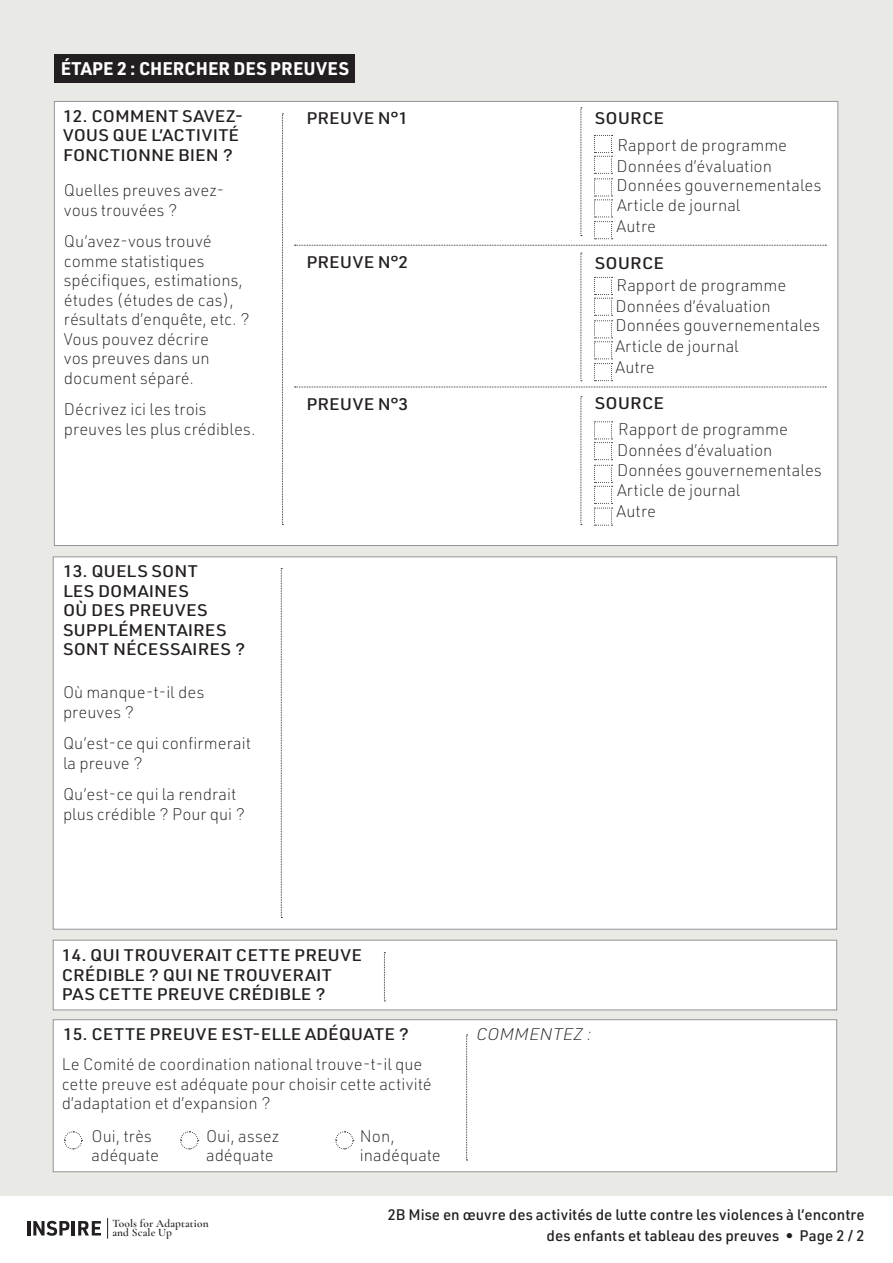
<style>
.page{position:relative;width:893px;height:1263px;background:#fff}
.page>*{position:absolute;margin:0;border:0;box-sizing:border-box;transform-origin:0 0}
.t1{font:700 18px "URWDIN";letter-spacing:.005em;color:#fff}
.t2{font:200 16.5px/19.5px "URWDIN";color:#231f20}
.t3{font:500 16.5px/19.5px "URWDIN";color:#231f20;scale:1.1 1}
.t4{font:italic 200 16.5px "URWDIN";color:#231f20;scale:1.1 1}
.t5{font:500 15px/21px "URWDIN";color:#231f20;text-align:right}
.t6{font:600 11.4px/9.6px "Cormorant Garamond";letter-spacing:.01em;color:#231f20}
</style>
<div class="page">
<hr style="left:27px;top:1221px;width:3px;height:14px;background:#231f20">
<svg style="left:33px;top:1221px;width:36px;height:15px"></svg>
<hr style="left:72px;top:1221px;width:3px;height:14px;background:#231f20">
<svg style="left:78px;top:1221px;width:23px;height:14px"></svg>
<svg style="left:107px;top:1218px;width:1px;height:21px"></svg>
<div style="left:0;top:0;width:893px;height:1195px;background:#e9eae6"></div>
<div style="left:54px;top:101px;width:784px;height:445px;background:#fff;border:1px solid #939598"></div>
<div style="left:53px;top:556px;width:784px;height:373px;background:#fff;border:1px solid #939598"></div>
<svg style="left:281px;top:568px;width:1px;height:350px"></svg>
<div style="left:53px;top:1019px;width:784px;height:153px;background:#fff;border:1px solid #939598"></div>
<svg style="left:466px;top:1034px;width:2px;height:126px"></svg>
<svg style="left:282px;top:114px;width:1px;height:411px"></svg>
<svg style="left:295px;top:245px;width:531px;height:1px"></svg>
<svg style="left:295px;top:387px;width:531px;height:1px"></svg>
<svg style="left:580px;top:396px;width:2px;height:129px"></svg>
<svg style="left:580px;top:253px;width:2px;height:128px"></svg>
<svg style="left:580px;top:107px;width:2px;height:129px"></svg>
<div style="left:55px;top:54px;width:300px;height:28px;background:#231f20"></div>
<svg style="left:594px;top:135px;width:19px;height:104px"></svg>
<svg style="left:594px;top:277px;width:19px;height:104px"></svg>
<svg style="left:594px;top:421px;width:19px;height:105px"></svg>
<div style="left:53px;top:940px;width:784px;height:70px;background:#fff;border:1px solid #939598"></div>
<svg style="left:384px;top:952px;width:1px;height:49px"></svg>
<svg style="left:64px;top:1131px;width:19px;height:19px"></svg>
<svg style="left:180px;top:1131px;width:19px;height:19px"></svg>
<svg style="left:335px;top:1131px;width:19px;height:19px"></svg>
<p class="t1" style="left:61px;top:56px;width:290px">ÉTAPE 2 : CHERCHER DES PREUVES</p>
<p class="t3" style="left:63px;top:106px;width:165px">12. COMMENT SAVEZ-<br>VOUS QUE L’ACTIVITÉ<br>FONCTIONNE BIEN ?</p>
<p class="t2" style="left:64px;top:180px;width:162px">Quelles preuves avez&shy;vous trouvées ?</p>
<p class="t2" style="left:64px;top:231px;width:187px">Qu’avez-vous trouvé comme statistiques spécifiques, estimations, études (études de cas), résultats d’enquête, etc. ?<br>Vous pouvez décrire<br>vos preuves dans un document séparé.</p>
<p class="t2" style="left:64px;top:399px;width:193px">Décrivez ici les trois preuves les plus crédibles.</p>
<p class="t3" style="left:63px;top:561px;width:167px">13. QUELS SONT<br>LES DOMAINES<br>OÙ DES PREUVES<br>SUPPLÉMENTAIRES<br>SONT NÉCESSAIRES ?</p>
<p class="t2" style="left:63px;top:682px;width:143px">Où manque-t-il des preuves ?</p>
<p class="t2" style="left:63px;top:733px;width:190px">Qu’est-ce qui confirmerait la preuve ?</p>
<p class="t2" style="left:63px;top:784px;width:184px">Qu’est-ce qui la rendrait plus crédible ? Pour qui ?</p>
<p class="t3" style="left:306px;top:108px;width:94px">PREUVE N°1</p>
<p class="t3" style="left:306px;top:252px;width:94px">PREUVE N°2</p>
<p class="t3" style="left:595px;top:108px;width:64px">SOURCE</p>
<p class="t2" style="left:617px;top:134px;width:172px;line-height:21.1px">Rapport de programme<br>Données d’évaluation</p>
<p class="t2" style="left:617px;top:174px;width:206px;line-height:20.7px">Données gouvernementales<br>Article de journal<br>Autre</p>
<p class="t3" style="left:595px;top:252px;width:64px">SOURCE</p>
<p class="t2" style="left:615px;top:274px;width:173px;line-height:21.1px">Rapport de programme<br>Données d’évaluation</p>
<p class="t2" style="left:615px;top:315px;width:206px;line-height:20.7px">Données gouvernementales<br>Article de journal<br>Autre</p>
<p class="t3" style="left:306px;top:394px;width:94px">PREUVE N°3</p>
<p class="t3" style="left:595px;top:393px;width:64px">SOURCE</p>
<p class="t2" style="left:617px;top:418px;width:173px;line-height:21.1px">Rapport de programme<br>Données d’évaluation</p>
<p class="t2" style="left:617px;top:459px;width:207px;line-height:20.7px">Données gouvernementales<br>Article de journal<br>Autre</p>
<p class="t3" style="left:62px;top:945px;width:274px">14. QUI TROUVERAIT CETTE PREUVE<br>CRÉDIBLE ? QUI NE TROUVERAIT<br>PAS CETTE PREUVE CRÉDIBLE ?</p>
<p class="t3" style="left:63px;top:1024px;width:316px">15. CETTE PREUVE EST-ELLE ADÉQUATE ?</p>
<p class="t4" style="left:476px;top:1024px;width:107px">COMMENTEZ :</p>
<p class="t2" style="left:62px;top:1054px;width:371px">Le Comité de coordination national trouve-t-il que cette preuve est adéquate pour choisir cette activité d’adaptation et d’expansion ?</p>
<p class="t2" style="left:91px;top:1125px;width:69px">Oui, très adéquate</p>
<p class="t2" style="left:360px;top:1125px;width:82px">Non, inadéquate</p>
<p class="t2" style="left:206px;top:1125px;width:75px">Oui, assez adéquate</p>
<p class="t6" style="left:112px;top:1218px;width:98px">Tools for Adaptation</p>
<p class="t5" style="left:388px;top:1203px;width:478px">2B Mise en œuvre des activités de lutte contre les violences à l’encontre des enfants et tableau des preuves • Page 2 / 2</p>
<p class="t6" style="left:112px;top:1218px;width:61px">Guide to and Scale Up</p>
</div>
